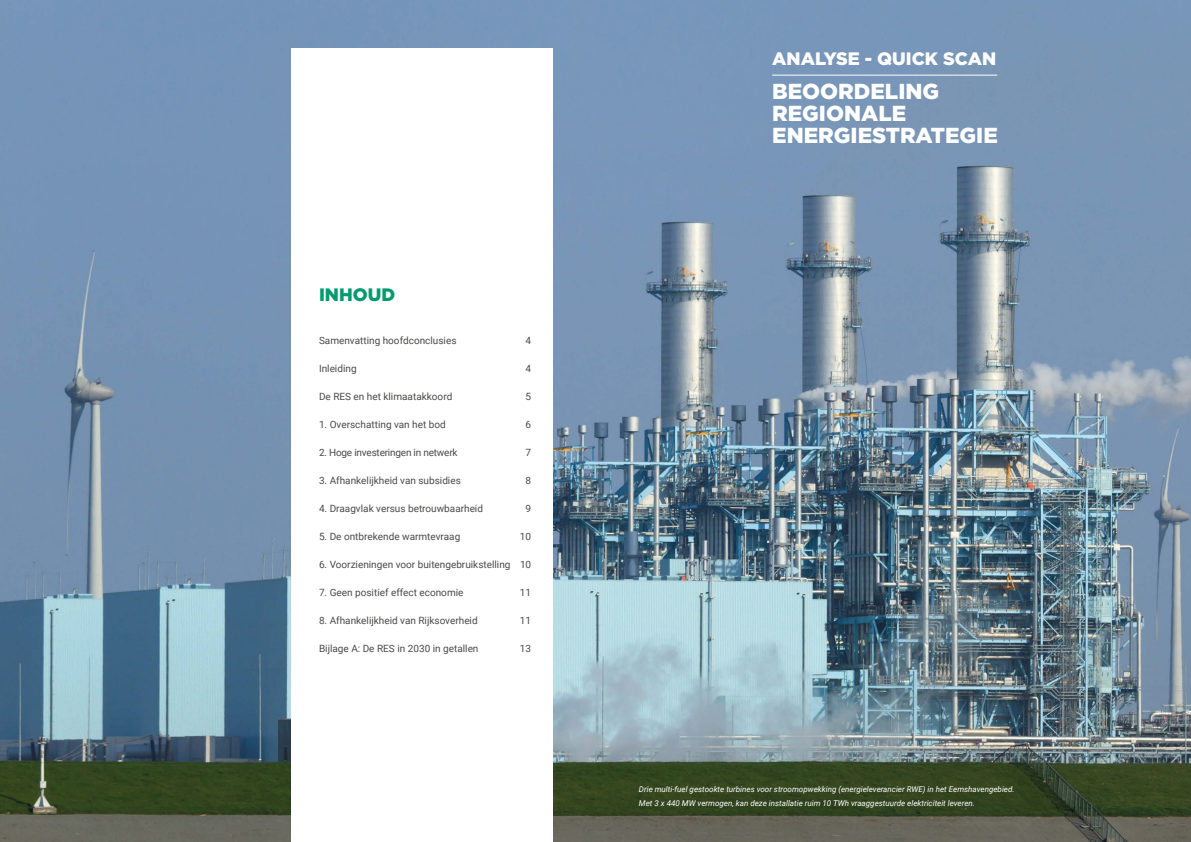
<style>
.page{position:relative;width:1191px;height:842px;background:#fff}
.page>*{position:absolute;margin:0;border:0;box-sizing:border-box;transform-origin:0 0}
.t1{font:900 21.7px/21.7px "Gotham";color:#fff}
.t2{font:900 18px "Gotham";color:#fff}
.t3{font:900 18px "Gotham";color:#029b70}
.t4{font:10px "Roboto";color:#4a4a49}
.t5{font:10px "Roboto";letter-spacing:-.02em;color:#4a4a49}
.t6{font:italic 8px/14px "Roboto";color:#fff}
</style>
<div class="page">
<img style="left:0;top:0;width:1191px;height:842px">
<div style="left:291px;top:49px;width:261px;height:793px;background:#fff"></div>
<hr style="left:772px;top:75px;width:225px;height:1px;background:#fff">
<h2 class="t3" style="left:319px;top:283px;width:78px">INHOUD</h2>
<p class="t4" style="left:319px;top:333px;width:139px">Samenvatting hoofdconclusies</p>
<p class="t4" style="left:525px;top:333px;width:7px">4</p>
<p class="t4" style="left:319px;top:361px;width:39px">Inleiding</p>
<p class="t4" style="left:525px;top:361px;width:7px">4</p>
<p class="t4" style="left:319px;top:389px;width:135px">De RES en het klimaatakkoord</p>
<p class="t4" style="left:525px;top:389px;width:7px">5</p>
<p class="t4" style="left:319px;top:417px;width:128px">1. Overschatting van het bod</p>
<p class="t4" style="left:525px;top:417px;width:7px">6</p>
<p class="t5" style="left:319px;top:445px;width:140px">2. Hoge investeringen in netwerk</p>
<p class="t4" style="left:525px;top:445px;width:7px">7</p>
<p class="t4" style="left:319px;top:473px;width:143px">3. Afhankelijkheid van subsidies</p>
<p class="t4" style="left:525px;top:473px;width:7px">8</p>
<p class="t4" style="left:319px;top:501px;width:165px">4. Draagvlak versus betrouwbaarheid</p>
<p class="t4" style="left:525px;top:501px;width:7px">9</p>
<p class="t4" style="left:319px;top:529px;width:143px">5. De ontbrekende warmtevraag</p>
<p class="t4" style="left:520px;top:529px;width:13px">10</p>
<p class="t4" style="left:319px;top:557px;width:214px">6. Voorzieningen voor buitengebruikstelling 10</p>
<p class="t4" style="left:319px;top:585px;width:146px">7. Geen positief effect economie</p>
<p class="t4" style="left:520px;top:585px;width:13px">11</p>
<p class="t4" style="left:319px;top:613px;width:160px">8. Afhankelijkheid van Rijksoverheid</p>
<p class="t4" style="left:520px;top:613px;width:13px">11</p>
<p class="t4" style="left:319px;top:641px;width:161px">Bijlage A: De RES in 2030 in getallen</p>
<p class="t4" style="left:520px;top:641px;width:13px">13</p>
<h2 class="t2" style="left:772px;top:47px;width:225px">ANALYSE - QUICK SCAN</h2>
<h1 class="t1" style="left:772px;top:81px;width:227px">BEOORDELING<br>REGIONALE<br>ENERGIESTRATEGIE</h1>
<p class="t6" style="left:639px;top:782px;width:377px">Drie multi-fuel gestookte turbines voor stroomopwekking (energieleverancier RWE) in het Eemshavengebied.<br>Met 3 x 440 MW vermogen, kan deze installatie ruim 10 TWh vraaggestuurde elektriciteit leveren.</p>
</div>
